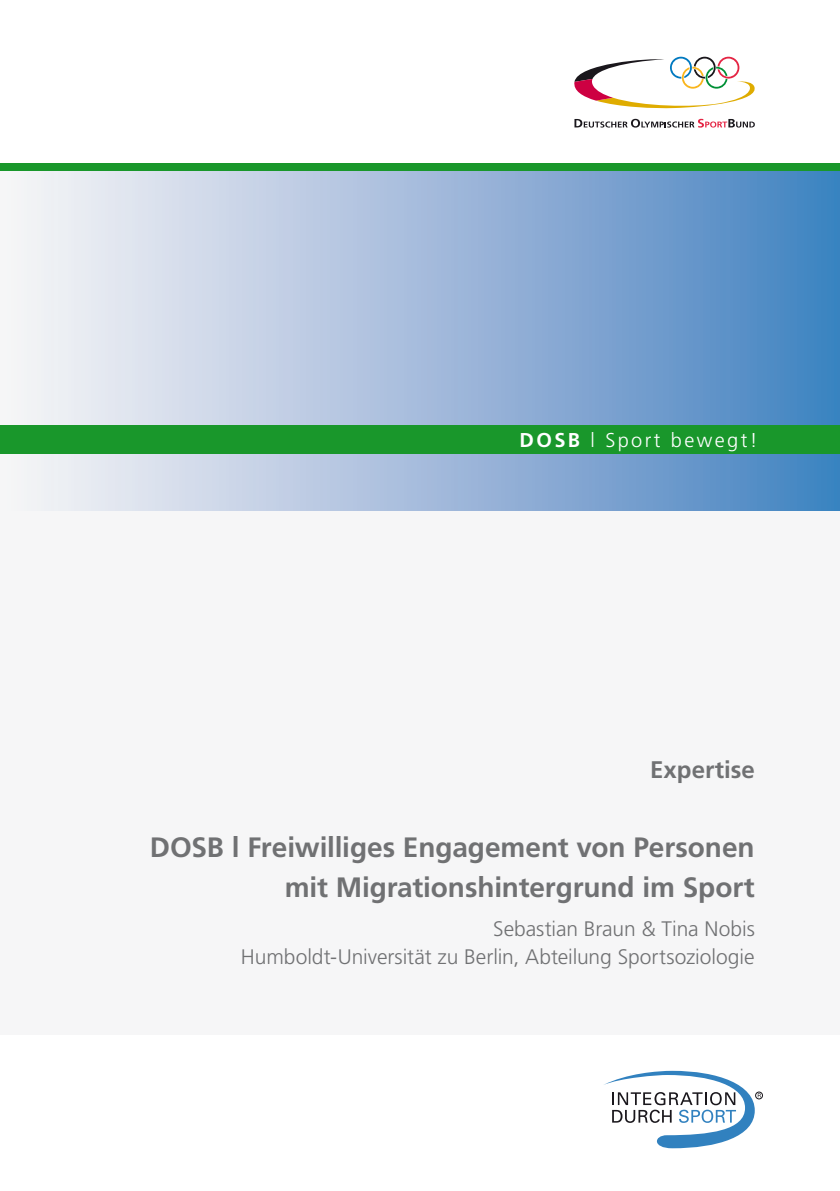
<style>
.page{position:relative;width:840px;height:1191px;background:#fff}
.page>*{position:absolute;margin:0;border:0;box-sizing:border-box;transform-origin:0 0}
.t1{font:700 28px/39.6px "Frutiger LT Std";letter-spacing:-.005em;color:#707173;text-align:right}
.t2{font:700 24px "Frutiger LT Std";color:#707173}
.t3{font:300 21px/28px "Frutiger LT Std";letter-spacing:-.005em;color:#707173;text-align:right}
.t4{font:300 20px "Frutiger LT Std";letter-spacing:.12em;color:#fff}
.s1{font-weight:700}
</style>
<div class="page">
<div style="left:0;top:170px;width:839px;height:865px;background:#f6f6f7"></div>
<svg style="left:574px;top:119px;width:180px;height:9px"></svg>
<svg style="left:574px;top:57px;width:180px;height:52px"></svg>
<div style="left:0;top:170px;width:839px;height:340px;background:linear-gradient(to right,#fef7f7,#4682c1)"></div>
<div style="left:0;top:425px;width:839px;height:29px;background:#19972b"></div>
<div style="left:755px;top:1091px;width:7px;height:8px;border:1px solid #1a171c;border-radius:50%"></div>
<svg style="left:604px;top:1070px;width:156px;height:78px"></svg>
<div style="left:0;top:163px;width:839px;height:7px;background:#19972b"></div>
<p class="t4" style="left:519px;top:429px;width:239px"><span class="s1">DOSB</span> l Sport bewegt!</p>
<p class="t2" style="left:649px;top:755px;width:106px">Expertise</p>
<h1 class="t1" style="left:150px;top:827px;width:606px">DOSB l Freiwilliges Engagement von Personen mit Migrationshintergrund im Sport</h1>
<p class="t3" style="left:241px;top:915px;width:515px">Sebastian Braun &amp; Tina Nobis<br>Humboldt-Universität zu Berlin, Abteilung Sportsoziologie</p>
</div>
